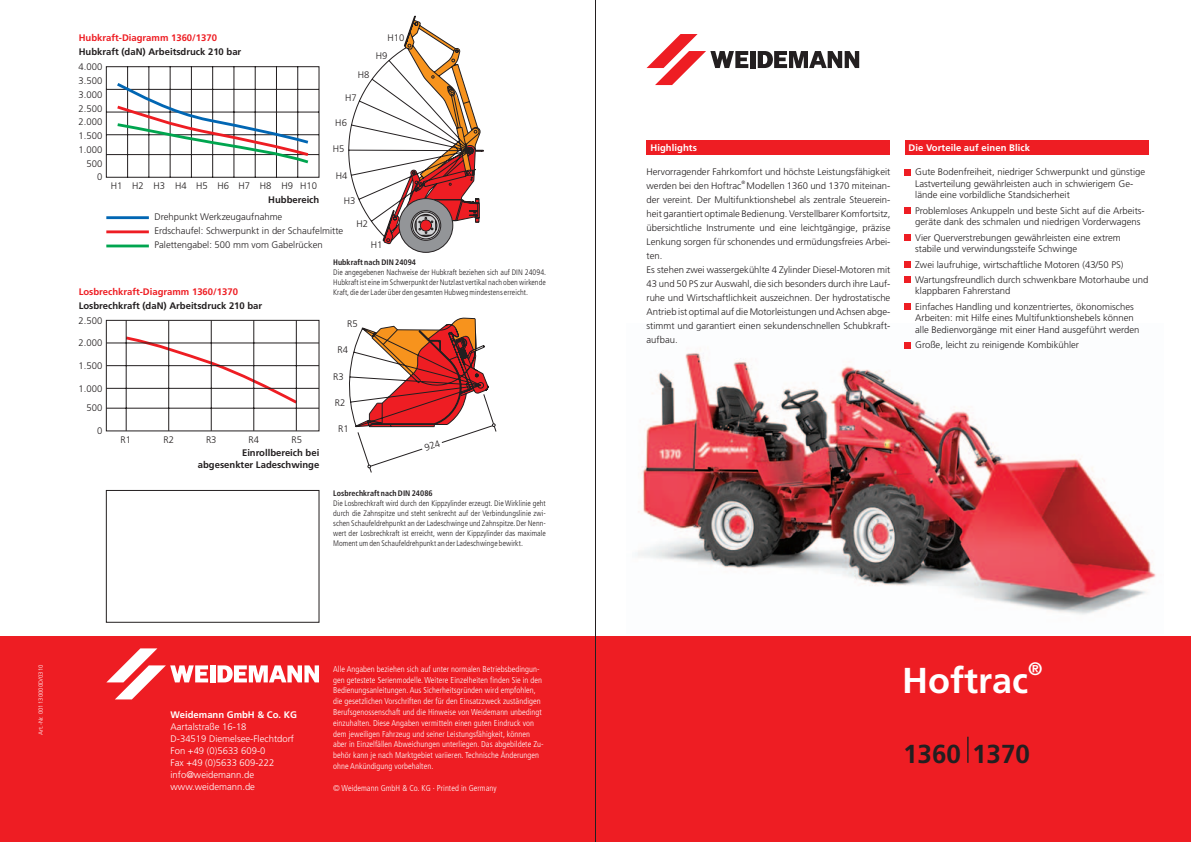
<style>
.page{position:relative;width:1191px;height:842px;background:#fff}
.page>*{position:absolute;margin:0;border:0;box-sizing:border-box;transform-origin:0 0}
.t1{font:700 36px "Frutiger LT";color:#fff}
.t2{font:700 26px "Frutiger LT";color:#231f20}
.t3{font:700 18px "Frutiger LT";color:#fff}
.t4{font:300 9.5px/14px "Frutiger LT";color:#231f20}
.t5{font:700 9.5px/11.3px "Frutiger LT";color:#231f20;text-align:right}
.t6{font:300 9.5px/12px "Frutiger LT";color:#fff}
.t7{font:700 9.5px "Frutiger LT";color:#ee1d23}
.t8{font:700 9.5px "Frutiger LT";letter-spacing:.005em;color:#fff}
.t9{font:300 condensed 8.5px/10.8px "Frutiger LT";letter-spacing:.005em;color:#fff}
.t10{font:300 condensed 8px/10px "Frutiger LT";letter-spacing:.005em;color:#231f20;text-align:justify}
.t11{font:700 condensed 8px "Frutiger LT";letter-spacing:.005em;color:#231f20}
.t12{font:300 6px "Frutiger LT";letter-spacing:.005em;color:#fff}
.t13{font:300 4.7px "Frutiger LT";color:#231f20}
</style>
<div class="page">
<img style="left:635px;top:348px;width:521px;height:267px">
<div style="left:0;top:636px;width:1191px;height:206px;background:#ee1d23"></div>
<div style="left:750px;top:51px;width:5px;height:17px;background:#231f20"></div>
<svg style="left:757px;top:51px;width:102px;height:17px"></svg>
<svg style="left:646px;top:34px;width:102px;height:51px"></svg>
<svg style="left:967px;top:737px;width:1px;height:26px"></svg>
<div style="left:904px;top:169px;width:7px;height:6px;background:#ee1d23"></div>
<div style="left:904px;top:207px;width:7px;height:6px;background:#ee1d23"></div>
<div style="left:904px;top:234px;width:7px;height:7px;background:#ee1d23"></div>
<div style="left:904px;top:261px;width:7px;height:6px;background:#ee1d23"></div>
<div style="left:904px;top:276px;width:7px;height:7px;background:#ee1d23"></div>
<div style="left:904px;top:140px;width:244px;height:15px;background:#ee1d23"></div>
<div style="left:646px;top:140px;width:244px;height:15px;background:#ee1d23"></div>
<div style="left:904px;top:303px;width:7px;height:7px;background:#ee1d23"></div>
<div style="left:106px;top:490px;width:213px;height:132px;border:1px solid #231f20"></div>
<div style="left:904px;top:342px;width:7px;height:6px;background:#ee1d23"></div>
<svg style="left:106px;top:66px;width:213px;height:365px"></svg>
<hr style="left:106px;top:343px;width:213px;height:1px;background:#231f20">
<hr style="left:106px;top:365px;width:213px;height:1px;background:#231f20">
<hr style="left:106px;top:388px;width:213px;height:1px;background:#231f20">
<hr style="left:106px;top:408px;width:213px;height:1px;background:#231f20">
<hr style="left:126px;top:320px;width:1px;height:111px;background:#231f20">
<hr style="left:168px;top:320px;width:1px;height:111px;background:#231f20">
<hr style="left:211px;top:320px;width:1px;height:111px;background:#231f20">
<hr style="left:254px;top:320px;width:1px;height:111px;background:#231f20">
<hr style="left:296px;top:320px;width:1px;height:111px;background:#231f20">
<svg style="left:114px;top:80px;width:197px;height:85px"></svg>
<svg style="left:348px;top:16px;width:136px;height:236px"></svg>
<div style="left:210px;top:665px;width:5px;height:17px;background:#fff"></div>
<svg style="left:217px;top:665px;width:102px;height:17px"></svg>
<svg style="left:106px;top:648px;width:102px;height:51px"></svg>
<hr style="left:595px;top:0;width:1px;height:842px;background:#231f20">
<svg style="left:349px;top:318px;width:147px;height:155px"></svg>
<p class="t7" style="left:79px;top:34px;width:140px">Hubkraft-Diagramm 1360/1370</p>
<p class="t5" style="left:79px;top:47px;width:164px">Hubkraft (daN) Arbeitsdruck 210 bar</p>
<p class="t4" style="left:79px;top:60px;width:25px">4.000</p>
<p class="t4" style="left:79px;top:74px;width:25px">3.500<br>3.000</p>
<p class="t4" style="left:79px;top:102px;width:25px">2.500</p>
<p class="t4" style="left:79px;top:116px;width:25px">2.000</p>
<p class="t4" style="left:79px;top:130px;width:25px">1.500</p>
<p class="t4" style="left:79px;top:143px;width:25px">1.000</p>
<p class="t4" style="left:86px;top:157px;width:17px">500</p>
<p class="t4" style="left:97px;top:171px;width:7px">0</p>
<p class="t4" style="left:111px;top:180px;width:208px">H1 H2 H3 H4 H5 H6 H7 H8 H9 H10</p>
<p class="t4" style="left:387px;top:32px;width:18px">H10</p>
<p class="t4" style="left:376px;top:49px;width:13px">H9</p>
<p class="t4" style="left:358px;top:69px;width:13px">H8</p>
<p class="t4" style="left:345px;top:92px;width:13px">H7</p>
<p class="t4" style="left:335px;top:117px;width:13px">H6</p>
<p class="t4" style="left:333px;top:143px;width:13px">H5</p>
<p class="t4" style="left:336px;top:170px;width:13px">H4</p>
<p class="t5" style="left:268px;top:195px;width:53px">Hubbereich</p>
<p class="t4" style="left:154px;top:210px;width:129px">Drehpunkt Werkzeugaufnahme</p>
<p class="t4" style="left:154px;top:239px;width:170px">Palettengabel: 500 mm vom Gabelrücken</p>
<p class="t4" style="left:344px;top:194px;width:13px">H3</p>
<p class="t4" style="left:356px;top:218px;width:13px">H2</p>
<p class="t4" style="left:154px;top:224px;width:190px">Erdschaufel: Schwerpunkt in der Schaufelmitte</p>
<p class="t4" style="left:371px;top:239px;width:13px">H1</p>
<p class="t7" style="left:79px;top:288px;width:161px">Losbrechkraft-Diagramm 1360/1370</p>
<p class="t5" style="left:79px;top:301px;width:185px">Losbrechkraft (daN) Arbeitsdruck 210 bar</p>
<p class="t4" style="left:79px;top:314px;width:25px">2.500</p>
<p class="t4" style="left:79px;top:337px;width:25px">2.000</p>
<p class="t4" style="left:79px;top:359px;width:25px">1.500</p>
<p class="t4" style="left:79px;top:382px;width:25px">1.000</p>
<p class="t4" style="left:86px;top:402px;width:17px">500</p>
<p class="t4" style="left:97px;top:424px;width:7px">0</p>
<p class="t4" style="left:121px;top:433px;width:12px">R1</p>
<p class="t4" style="left:163px;top:433px;width:12px">R2</p>
<p class="t4" style="left:206px;top:433px;width:12px">R3</p>
<p class="t4" style="left:249px;top:433px;width:12px">R4</p>
<p class="t4" style="left:291px;top:433px;width:12px">R5</p>
<p class="t5" style="left:198px;top:448px;width:123px">Einrollbereich bei abgesenkter Ladeschwinge</p>
<p class="t11" style="left:333px;top:259px;width:84px">Hubkraft nach DIN 24094</p>
<p class="t10" style="left:333px;top:268px;width:214px">Die angegebenen Nachweise der Hubkraft beziehen sich auf DIN 24094.<br>Hubkraft ist eine im Schwerpunkt der Nutzlast vertikal nach oben wirkende Kraft,die der Lader über den gesamten Hubweg mindestens erreicht.</p>
<p class="t4" style="left:347px;top:318px;width:12px">R5</p>
<p class="t4" style="left:337px;top:343px;width:12px">R4</p>
<p class="t4" style="left:333px;top:370px;width:12px">R3</p>
<p class="t4" style="left:335px;top:396px;width:12px">R2</p>
<p class="t4" style="left:338px;top:422px;width:12px">R1</p>
<p class="t11" style="left:333px;top:490px;width:101px">Losbrechkraft nach DIN 24086</p>
<p class="t10" style="left:333px;top:499px;width:214px">Die Losbrechkraft wird durch den Kippzylinder erzeugt. Die Wirklinie geht durch die Zahnspitze und steht senkrecht auf der Verbindungslinie zwi&shy;schen Schaufeldrehpunkt an der Ladeschwinge und Zahnspitze. Der Nenn&shy;wert der Losbrechkraft ist erreicht, wenn der Kippzylinder das maximale Moment um den Schaufeldrehpunkt an der Ladeschwinge bewirkt.</p>
<p class="t12" style="left:38px;top:735px;width:72px;rotate:-90deg">Art.-Nr. 001130000D/0310</p>
<p class="t8" style="left:170px;top:711px;width:128px">Weidemann GmbH &amp; Co. KG</p>
<p class="t6" style="left:170px;top:722px;width:125px">Aartalstraße 16-18<br>D-34519 Diemelsee-Flechtdorf<br>Fon +49 (0)5633 609-0<br>Fax +49 (0)5633 609-222 info@weidemann.de www.weidemann.de</p>
<p class="t9" style="left:333px;top:664px;width:212px">Alle Angaben beziehen sich auf unter normalen Betriebsbedingun&shy;gen getestete Serienmodelle. Weitere Einzelheiten finden Sie in den Bedienungsanleitungen. Aus Sicherheitsgründen wird empfohlen, die gesetzlichen Vorschriften der für den Einsatzzweck zuständigen Berufsgenossenschaft und die Hinweise von Weidemann unbedingt einzuhalten. Diese Angaben vermitteln einen guten Eindruck von dem jeweiligen Fahrzeug und seiner Leistungsfähigkeit, können aber in Einzelfällen Abweichungen unterliegen. Das abgebildete Zu&shy;behör kann je nach Marktgebiet variieren. Technische Änderungen</p>
<p class="t9" style="left:333px;top:783px;width:165px">© Weidemann GmbH &amp; Co. KG · Printed in Germany</p>
<p class="t9" style="left:333px;top:761px;width:102px">ohne Ankündigung vorbehalten.</p>
<p class="t8" style="left:650px;top:144px;width:48px">Highlights</p>
<p class="t8" style="left:908px;top:144px;width:123px">Die Vorteile auf einen Blick</p>
<p class="t4" style="left:646px;top:166px;width:245px">Hervorragender Fahrkomfort und höchste Leistungsfähigkeit werden bei den Hoftrac Modellen 1360 und 1370 miteinan&shy;der vereint. Der Multifunktionshebel als zentrale Steuerein&shy;heit garantiert optimale Bedienung. Verstellbarer Komfortsitz, übersichtliche Instrumente und eine leichtgängige, präzise Lenkung sorgen für schonendes und ermüdungsfreies Arbei&shy;ten.<br>Es stehen zwei wassergekühlte 4 Zylinder Diesel-Motoren mit 43 und 50 PS zur Auswahl, die sich besonders durch ihre Lauf&shy;ruhe und Wirtschaftlichkeit auszeichnen. Der hydrostatische Antrieb ist optimal auf die Motorleistungen und Achsen abge&shy;stimmt und garantiert einen sekundenschnellen Schubkraft&shy;aufbau.</p>
<p class="t13" style="left:741px;top:181px;width:5px">®</p>
<p class="t4" style="left:915px;top:167px;width:231px;line-height:11.4px">Gute Bodenfreiheit, niedriger Schwerpunkt und günstige<br>Lastverteilung gewährleisten auch in schwierigem Ge&shy;lände eine vorbildliche Standsicherheit</p>
<p class="t4" style="left:915px;top:206px;width:231px;line-height:11.4px">Problemloses Ankuppeln und beste Sicht auf die Arbeits&shy;geräte dank des schmalen und niedrigen Vorderwagens</p>
<p class="t4" style="left:915px;top:232px;width:207px;line-height:11.4px">Vier Querverstrebungen gewährleisten eine extrem stabile und verwindungssteife Schwinge</p>
<p class="t4" style="left:915px;top:257px;width:234px;line-height:15.5px">Zwei laufruhige, wirtschaftliche Motoren (43/50 PS)<br>Wartungsfreundlich durch schwenkbare Motorhaube und</p>
<p class="t4" style="left:915px;top:284px;width:220px;line-height:15.5px">klappbaren Fahrerstand<br>Einfaches Handling und konzentriertes, ökonomisches</p>
<p class="t4" style="left:915px;top:313px;width:226px;line-height:11.4px">Arbeiten: mit Hilfe eines Multifunktionshebels können alle Bedienvorgänge mit einer Hand ausgeführt werden</p>
<p class="t4" style="left:915px;top:339px;width:165px">Große, leicht zu reinigende Kombikühler</p>
<h1 class="t1" style="left:902px;top:666px;width:128px">Hoftrac</h1>
<h3 class="t3" style="left:1028px;top:661px;width:16px">®</h3>
<h2 class="t2" style="left:903px;top:743px;width:128px">1360 1370</h2>
</div>
